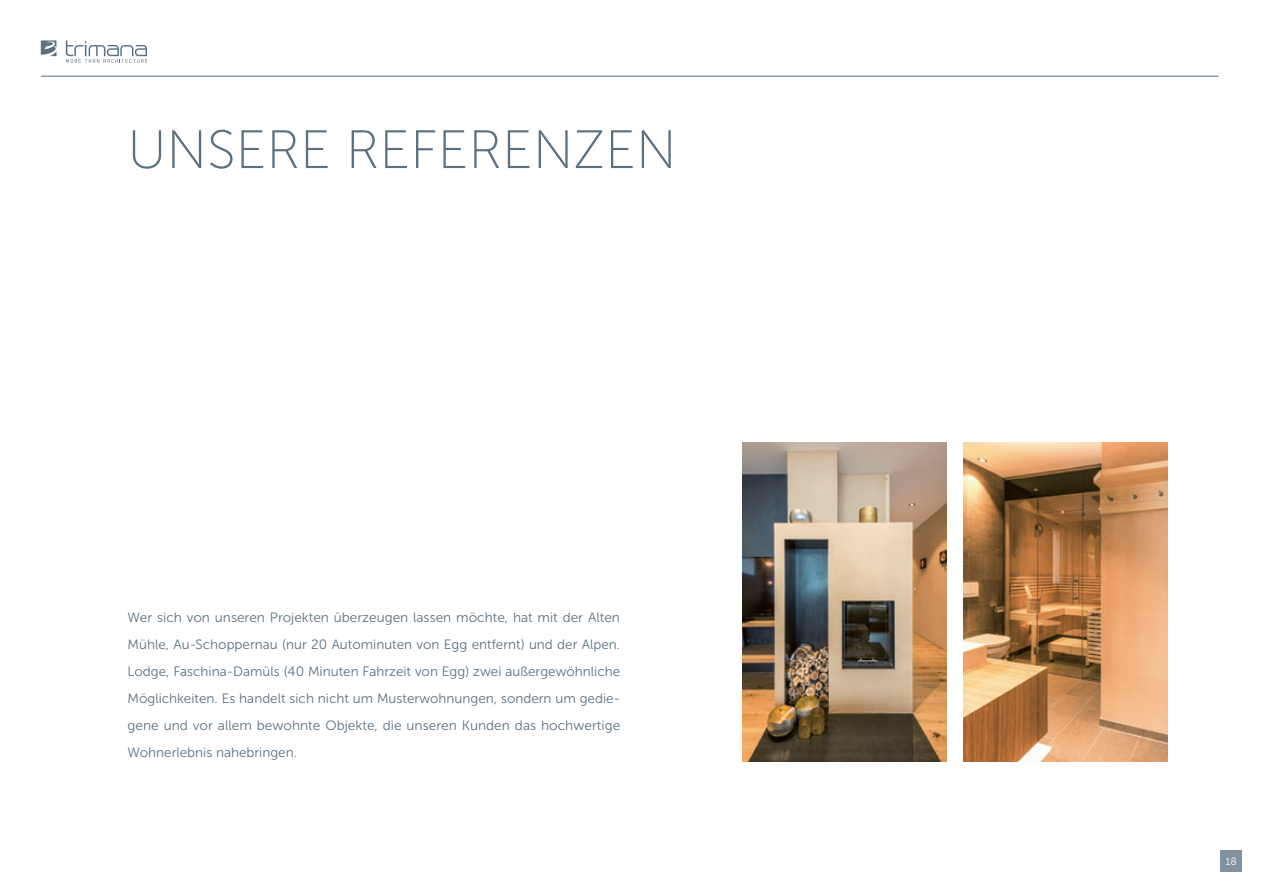
<style>
.page{position:relative;width:1263px;height:893px;background:#fff}
.page>*{position:absolute;margin:0;border:0;box-sizing:border-box;transform-origin:0 0}
.t1{font:54px "Museo Sans 100";color:#5b7180}
.t2{font:13.5px/27px "Museo Sans 300";color:#5b7180;text-align:justify}
.t3{font:10.5px "Museo Sans 300";color:#fff}
</style>
<div class="page">
<svg style="left:41px;top:40px;width:16px;height:16px"></svg>
<svg style="left:66px;top:40px;width:81px;height:23px"></svg>
<hr style="left:41px;top:76px;width:1178px;height:1px;background:#5b7180">
<img style="left:742px;top:442px;width:204px;height:319px">
<img style="left:963px;top:442px;width:204px;height:319px">
<div style="left:1220px;top:850px;width:22px;height:22px;background:#81919d"></div>
<h1 class="t1" style="left:128px;top:121px;width:550px">U NSERE REFERENZEN</h1>
<p class="t2" style="left:128px;top:604px;width:494px">Wer sich von unseren Projekten überzeugen lassen möchte, hat mit der Alten Mühle, Au-Schoppernau (nur 20 Autominuten von Egg entfernt) und der Alpen.<br>Lodge, Faschina-Damüls (40 Minuten Fahrzeit von Egg) zwei außergewöhnliche Möglichkeiten. Es handelt sich nicht um Musterwohnungen, sondern um gedie&shy;gene und vor allem bewohnte Objekte, die unseren Kunden das hochwertige Wohnerlebnis nahebringen.</p>
<p class="t3" style="left:1225px;top:856px;width:13px">18</p>
</div>
